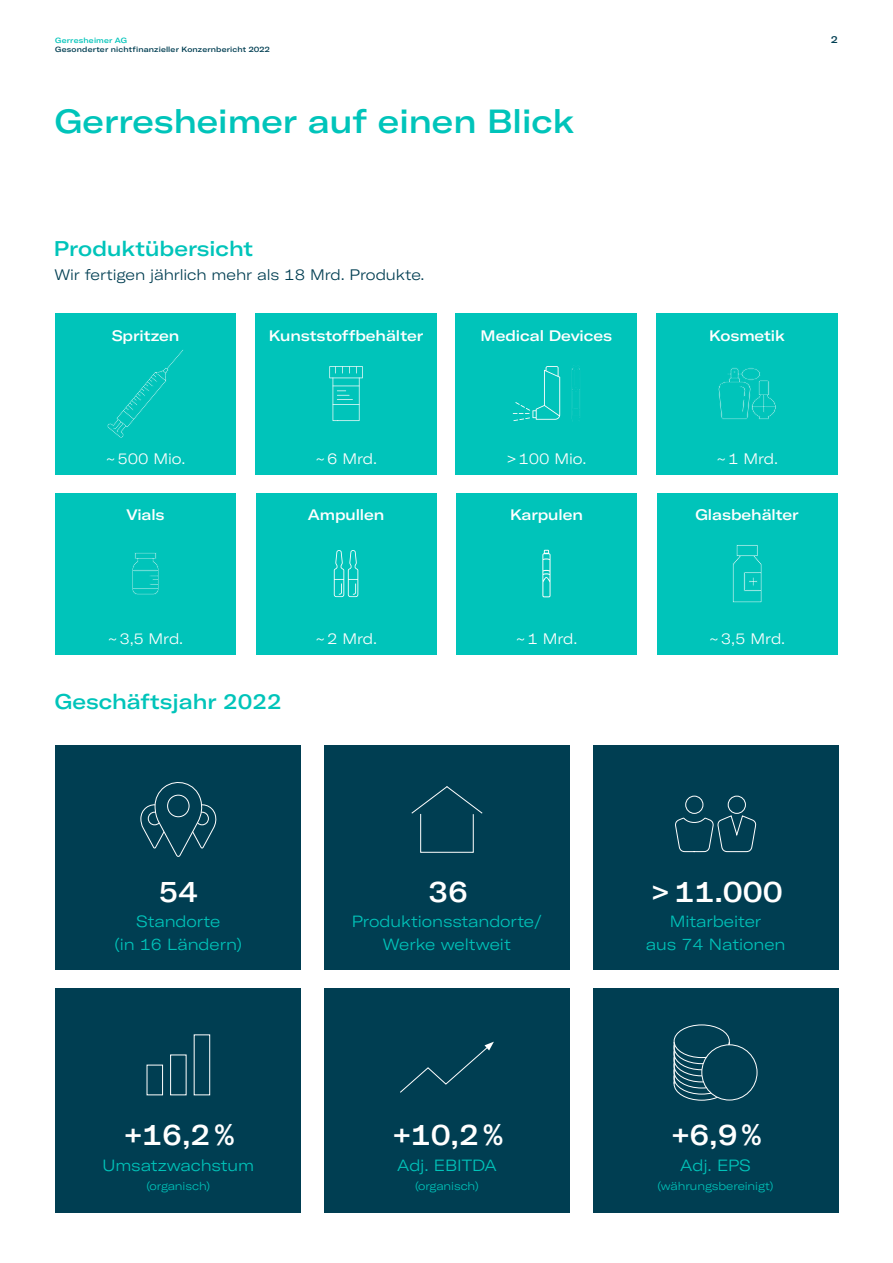
<style>
.page{position:relative;width:893px;height:1263px;background:#fff}
.page>*{position:absolute;margin:0;border:0;box-sizing:border-box;transform-origin:0 0}
.t1{font:500 expanded 33px "GT America";color:#00c4ba}
.t2{font:500 expanded 28.8px "GT America";letter-spacing:-.005em;color:#fff}
.t3{font:500 expanded 21px "GT America";color:#00c4ba}
.t4{font:300 expanded 16.05px/22.4px "GT America";letter-spacing:-.005em;color:#00c4ba;text-align:center}
.t5{font:500 expanded 15px "GT America";letter-spacing:-.005em;color:#fff}
.t6{font:300 expanded 15px "GT America";letter-spacing:-.005em;color:#fff}
.t7{font:300 expanded 15px "GT America";letter-spacing:-.005em;color:#003e52}
.t8{font:300 expanded 11.25px "GT America";letter-spacing:-.005em;color:#00c4ba}
.t9{font:500 expanded 9.75px "GT America";color:#003e52}
.t10{font:500 expanded 7.5px "GT America";letter-spacing:.02em;color:#003e52}
.t11{font:500 expanded 7.5px "GT America";letter-spacing:.025em;color:#00c4ba}
</style>
<div class="page">
<div style="left:324px;top:745px;width:246px;height:224px;background:#003e52"></div>
<div style="left:56px;top:745px;width:245px;height:224px;background:#003e52"></div>
<div style="left:56px;top:988px;width:245px;height:225px;background:#003e52"></div>
<div style="left:593px;top:988px;width:245px;height:224px;background:#003e52"></div>
<div style="left:593px;top:745px;width:245px;height:224px;background:#003e52"></div>
<div style="left:324px;top:988px;width:246px;height:225px;background:#003e52"></div>
<svg style="left:140px;top:782px;width:77px;height:75px"></svg>
<svg style="left:675px;top:815px;width:81px;height:37px"></svg>
<svg style="left:400px;top:1042px;width:94px;height:51px"></svg>
<div style="left:147px;top:1065px;width:16px;height:30px;border:1px solid #fff"></div>
<div style="left:170px;top:1054px;width:16px;height:41px;border:1px solid #fff"></div>
<div style="left:194px;top:1034px;width:16px;height:61px;border:1px solid #fff"></div>
<svg style="left:411px;top:786px;width:72px;height:28px"></svg>
<div style="left:420px;top:813px;width:54px;height:40px;border:1px solid #fff"></div>
<div style="left:55px;top:313px;width:181px;height:162px;background:#00c4ba"></div>
<div style="left:55px;top:493px;width:181px;height:161px;background:#00c4ba"></div>
<div style="left:256px;top:493px;width:180px;height:161px;background:#00c4ba"></div>
<div style="left:456px;top:493px;width:181px;height:161px;background:#00c4ba"></div>
<div style="left:657px;top:493px;width:180px;height:161px;background:#00c4ba"></div>
<div style="left:255px;top:313px;width:182px;height:162px;background:#00c4ba"></div>
<div style="left:456px;top:313px;width:181px;height:162px;background:#00c4ba"></div>
<div style="left:656px;top:313px;width:182px;height:162px;background:#00c4ba"></div>
<svg style="left:107px;top:350px;width:76px;height:88px"></svg>
<svg style="left:132px;top:552px;width:27px;height:43px"></svg>
<svg style="left:718px;top:367px;width:58px;height:53px"></svg>
<svg style="left:334px;top:550px;width:24px;height:47px"></svg>
<svg style="left:732px;top:545px;width:30px;height:58px"></svg>
<svg style="left:542px;top:550px;width:8px;height:47px"></svg>
<svg style="left:329px;top:366px;width:34px;height:55px"></svg>
<svg style="left:674px;top:1067px;width:55px;height:33px"></svg>
<div style="left:674px;top:1067px;width:56px;height:33px;border:1px solid #fff;border-radius:50%"></div>
<svg style="left:674px;top:1061px;width:55px;height:33px"></svg>
<div style="left:674px;top:1061px;width:56px;height:33px;border:1px solid #fff;border-radius:50%"></div>
<svg style="left:674px;top:1055px;width:55px;height:33px"></svg>
<div style="left:674px;top:1055px;width:56px;height:33px;border:1px solid #fff;border-radius:50%"></div>
<svg style="left:674px;top:1049px;width:55px;height:33px"></svg>
<div style="left:674px;top:1049px;width:56px;height:33px;border:1px solid #fff;border-radius:50%"></div>
<svg style="left:674px;top:1043px;width:55px;height:33px"></svg>
<div style="left:674px;top:1043px;width:56px;height:33px;border:1px solid #fff;border-radius:50%"></div>
<svg style="left:674px;top:1037px;width:55px;height:33px"></svg>
<div style="left:674px;top:1037px;width:56px;height:33px;border:1px solid #fff;border-radius:50%"></div>
<svg style="left:674px;top:1031px;width:55px;height:33px"></svg>
<div style="left:674px;top:1031px;width:56px;height:33px;border:1px solid #fff;border-radius:50%"></div>
<div style="left:674px;top:1025px;width:55px;height:32px;background:#003e52;border-radius:50%"></div>
<div style="left:674px;top:1024px;width:56px;height:34px;border:1px solid #fff;border-radius:50%"></div>
<hr style="left:674px;top:1042px;width:1px;height:42px;background:#fff">
<hr style="left:729px;top:1042px;width:1px;height:33px;background:#fff">
<div style="left:702px;top:1045px;width:55px;height:55px;background:#003e52;border-radius:50%"></div>
<div style="left:701px;top:1044px;width:56px;height:56px;border:1px solid #fff;border-radius:50%"></div>
<div style="left:685px;top:796px;width:18px;height:18px;border:1px solid #fff;border-radius:50%"></div>
<div style="left:728px;top:796px;width:18px;height:18px;border:1px solid #fff;border-radius:50%"></div>
<svg style="left:513px;top:366px;width:47px;height:55px"></svg>
<svg style="left:571px;top:365px;width:9px;height:56px"></svg>
<p class="t11" style="left:55px;top:35px;width:73px">Gerresheimer AG</p>
<p class="t9" style="left:831px;top:33px;width:8px">2</p>
<p class="t10" style="left:55px;top:44px;width:216px">Gesonderter nichtfinanzieller Konzernbericht 2022</p>
<h1 class="t1" style="left:55px;top:101px;width:521px">Gerresheimer auf einen Blick</h1>
<h3 class="t3" style="left:54px;top:236px;width:201px">Produktübersicht</h3>
<p class="t7" style="left:54px;top:266px;width:372px">Wir fertigen jährlich mehr als 18 Mrd. Produkte.</p>
<p class="t5" style="left:112px;top:327px;width:69px">Spritzen</p>
<p class="t5" style="left:269px;top:327px;width:156px">Kunststoffbehälter</p>
<p class="t5" style="left:481px;top:327px;width:133px">Medical Devices</p>
<p class="t5" style="left:709px;top:327px;width:77px">Kosmetik</p>
<p class="t6" style="left:106px;top:450px;width:81px">~500 Mio.</p>
<p class="t6" style="left:315px;top:450px;width:63px">~ 6 Mrd.</p>
<p class="t6" style="left:506px;top:450px;width:81px">&gt; 100 Mio.</p>
<p class="t6" style="left:716px;top:450px;width:63px">~ 1 Mrd.</p>
<p class="t5" style="left:126px;top:505px;width:39px">Vials</p>
<p class="t5" style="left:308px;top:505px;width:78px">Ampullen</p>
<p class="t5" style="left:510px;top:505px;width:74px">Karpulen</p>
<p class="t5" style="left:695px;top:505px;width:105px">Glasbehälter</p>
<p class="t6" style="left:108px;top:630px;width:77px">~ 3,5 Mrd.</p>
<p class="t6" style="left:315px;top:630px;width:63px">~2 Mrd.</p>
<p class="t6" style="left:515px;top:630px;width:63px">~ 1 Mrd.</p>
<p class="t6" style="left:709px;top:630px;width:78px">~ 3,5 Mrd.</p>
<h3 class="t3" style="left:55px;top:689px;width:229px">Geschäftsjahr 2022</h3>
<h2 class="t2" style="left:158px;top:874px;width:42px">54</h2>
<p class="t4" style="left:115px;top:910px;width:129px">Standorte<br>(in 16 Ländern)</p>
<h2 class="t2" style="left:428px;top:874px;width:42px">36</h2>
<p class="t4" style="left:352px;top:910px;width:192px">Produktionsstandorte/<br>Werke weltweit</p>
<h2 class="t2" style="left:651px;top:874px;width:134px">&gt; 11.000</h2>
<p class="t4" style="left:646px;top:910px;width:141px">Mitarbeiter<br>aus 74 Nationen</p>
<h2 class="t2" style="left:122px;top:1117px;width:114px">+16,2 %</h2>
<p class="t4" style="left:103px;top:1154px;width:153px">Umsatzwachstum</p>
<p class="t8" style="left:146px;top:1180px;width:65px">(organisch)</p>
<h2 class="t2" style="left:391px;top:1117px;width:114px">+10,2 %</h2>
<p class="t4" style="left:397px;top:1154px;width:101px">Adj. EBITDA</p>
<p class="t8" style="left:415px;top:1180px;width:65px">(organisch)</p>
<h2 class="t2" style="left:669px;top:1117px;width:94px">+6,9 %</h2>
<p class="t4" style="left:680px;top:1154px;width:72px">Adj. EPS</p>
<p class="t8" style="left:658px;top:1180px;width:117px">(währungsbereinigt)</p>
</div>
